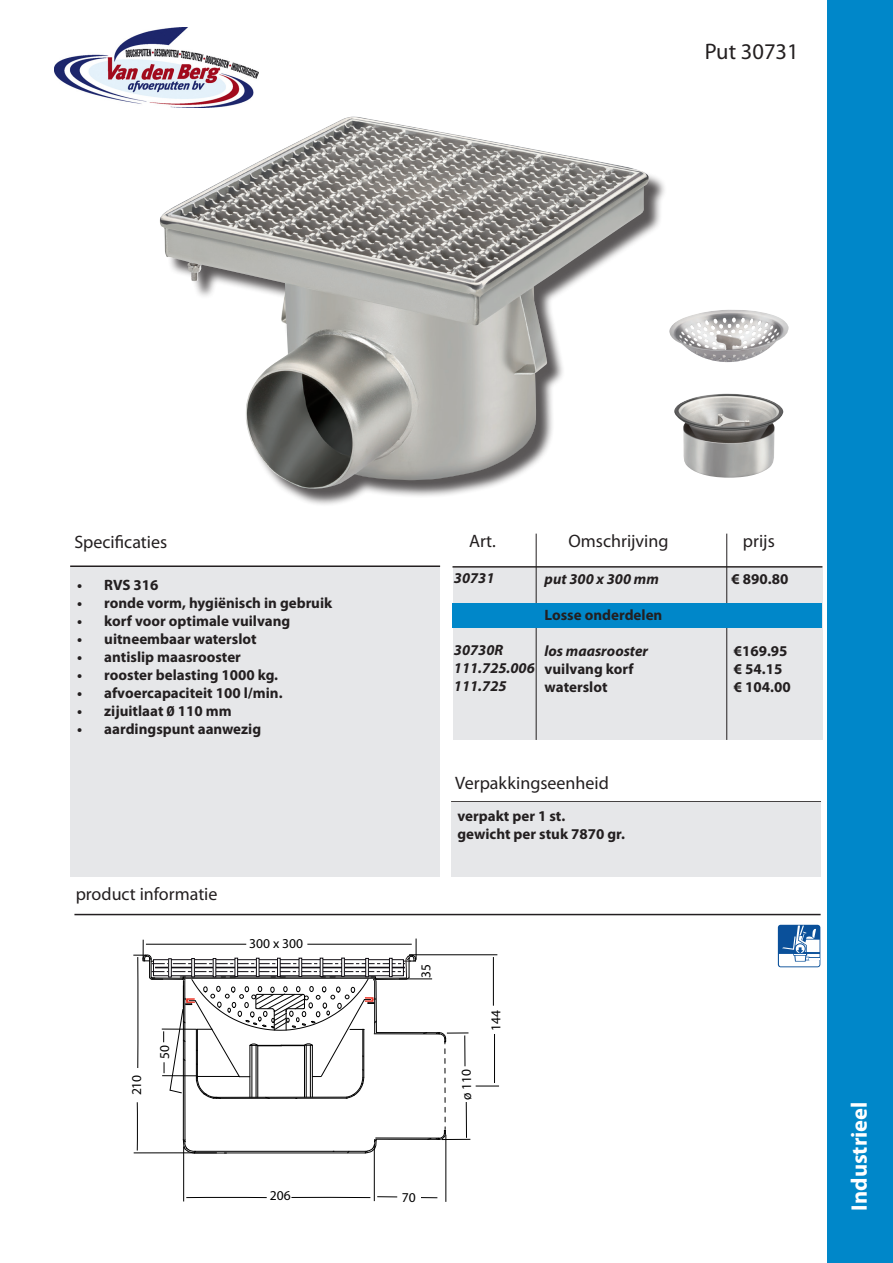
<style>
.page{position:relative;width:893px;height:1263px;background:#fff}
.page>*{position:absolute;margin:0;border:0;box-sizing:border-box;transform-origin:0 0}
.t1{font:700 22.5px "Myriad Pro";color:#fff}
.t2{font:22.5px "Myriad Pro";color:#231f20}
.t3{font:18px "Myriad Pro";color:#231f20}
.t4{font:700 15px "Myriad Pro";color:#231f20}
.t5{font:italic 700 15px "Myriad Pro";color:#231f20}
.t6{font:13.65px "Myriad Pro";color:#000}
</style>
<div class="page">
<div style="left:827px;top:0;width:66px;height:1263px;background:#0087c9"></div>
<img style="left:54px;top:28px;width:205px;height:79px">
<hr style="left:70px;top:565px;width:370px;height:2px;background:#231f20">
<hr style="left:74px;top:914px;width:747px;height:1px;background:#231f20">
<hr style="left:451px;top:801px;width:370px;height:2px;background:#231f20">
<div style="left:70px;top:567px;width:370px;height:310px;background:#e6e7e9"></div>
<div style="left:452px;top:568px;width:370px;height:172px;background:#e6e7e9"></div>
<div style="left:451px;top:803px;width:370px;height:74px;background:#e6e7e9"></div>
<hr style="left:452px;top:566px;width:370px;height:2px;background:#231f20">
<hr style="left:536px;top:534px;width:1px;height:206px;background:#231f20">
<hr style="left:726px;top:534px;width:1px;height:206px;background:#231f20">
<div style="left:163px;top:119px;width:504px;height:388px;background:#231f20;opacity:.75"></div>
<img style="left:160px;top:117px;width:489px;height:372px">
<hr style="left:409px;top:954px;width:88px;height:1px;background:#000">
<hr style="left:183px;top:1147px;width:1px;height:54px;background:#000">
<hr style="left:374px;top:1144px;width:1px;height:57px;background:#000">
<svg style="left:291px;top:1197px;width:80px;height:1px"></svg>
<svg style="left:186px;top:1197px;width:81px;height:1px"></svg>
<svg style="left:377px;top:1196px;width:20px;height:1px"></svg>
<svg style="left:421px;top:1197px;width:16px;height:1px"></svg>
<hr style="left:445px;top:1135px;width:1px;height:67px;background:#000">
<svg style="left:476px;top:1086px;width:23px;height:1px"></svg>
<hr style="left:493px;top:957px;width:1px;height:49px;background:#000">
<hr style="left:494px;top:1034px;width:1px;height:49px;background:#000">
<svg style="left:133px;top:938px;width:337px;height:216px"></svg>
<div style="left:168px;top:958px;width:4px;height:19px;border:1px solid #0f0c12"></div>
<svg style="left:778px;top:925px;width:42px;height:42px"></svg>
<svg style="left:779px;top:925px;width:40px;height:41px"></svg>
<img style="left:669px;top:310px;width:120px;height:52px">
<img style="left:674px;top:394px;width:109px;height:84px">
<div style="left:452px;top:603px;width:370px;height:25px;background:#0087c9"></div>
<p class="t2" style="left:705px;top:37px;width:95px">Put 30731</p>
<p class="t3" style="left:74px;top:531px;width:94px">Specificaties</p>
<p class="t4" style="left:77px;top:575px;width:83px">• RVS 316</p>
<p class="t4" style="left:77px;top:593px;width:256px">• ronde vorm, hygiënisch in gebruik</p>
<p class="t4" style="left:77px;top:611px;width:215px">• korf voor optimale vuilvang</p>
<p class="t4" style="left:77px;top:629px;width:181px">• uitneembaar waterslot</p>
<p class="t4" style="left:77px;top:647px;width:165px">• antislip maasrooster</p>
<p class="t4" style="left:77px;top:665px;width:202px">• rooster belasting 1000 kg.</p>
<p class="t4" style="left:77px;top:683px;width:207px">• afvoercapaciteit 100 l/min.</p>
<p class="t4" style="left:77px;top:701px;width:156px">• zijuitlaat 0 110 mm</p>
<p class="t4" style="left:77px;top:719px;width:185px">• aardingspunt aanwezig</p>
<p class="t3" style="left:76px;top:883px;width:143px">product informatie</p>
<p class="t6" style="left:249px;top:935px;width:55px">300 x 300</p>
<p class="t6" style="left:156px;top:1059px;width:16px;rotate:-90deg">50</p>
<p class="t3" style="left:469px;top:530px;width:28px">Art.</p>
<p class="t3" style="left:568px;top:530px;width:102px">Omschrijving</p>
<p class="t3" style="left:743px;top:530px;width:33px">prijs</p>
<p class="t5" style="left:454px;top:568px;width:42px">30731</p>
<p class="t5" style="left:454px;top:640px;width:51px">30730R</p>
<p class="t5" style="left:454px;top:658px;width:82px">111.725.006</p>
<p class="t5" style="left:454px;top:676px;width:54px">111.725</p>
<p class="t5" style="left:545px;top:569px;width:116px">put 300 x 300 mm</p>
<p class="t4" style="left:731px;top:569px;width:58px">€ 890.80</p>
<p class="t4" style="left:545px;top:605px;width:119px">Losse onderdelen</p>
<p class="t5" style="left:545px;top:641px;width:105px">los maasrooster</p>
<p class="t4" style="left:734px;top:641px;width:55px">€169.95</p>
<p class="t4" style="left:545px;top:659px;width:91px">vuilvang korf</p>
<p class="t4" style="left:734px;top:659px;width:50px">€ 54.15</p>
<p class="t4" style="left:545px;top:677px;width:64px">waterslot</p>
<p class="t4" style="left:734px;top:677px;width:58px">€ 104.00</p>
<p class="t3" style="left:455px;top:772px;width:155px">Verpakkingseenheid</p>
<p class="t4" style="left:457px;top:806px;width:109px">verpakt per 1 st.</p>
<p class="t4" style="left:457px;top:824px;width:169px">gewicht per stuk 7870 gr.</p>
<p class="t6" style="left:418px;top:978px;width:16px;rotate:-90deg">35</p>
<p class="t6" style="left:487px;top:1031px;width:23px;rotate:-90deg">144</p>
<p class="t6" style="left:128px;top:1095px;width:22px;rotate:-90deg">210</p>
<p class="t6" style="left:458px;top:1100px;width:33px;rotate:-90deg">ø 110</p>
<p class="t6" style="left:270px;top:1187px;width:22px">206</p>
<p class="t6" style="left:402px;top:1188px;width:15px">70</p>
<h1 class="t1" style="left:844px;top:1210px;width:110px;rotate:-90deg">Industrieel</h1>
</div>
